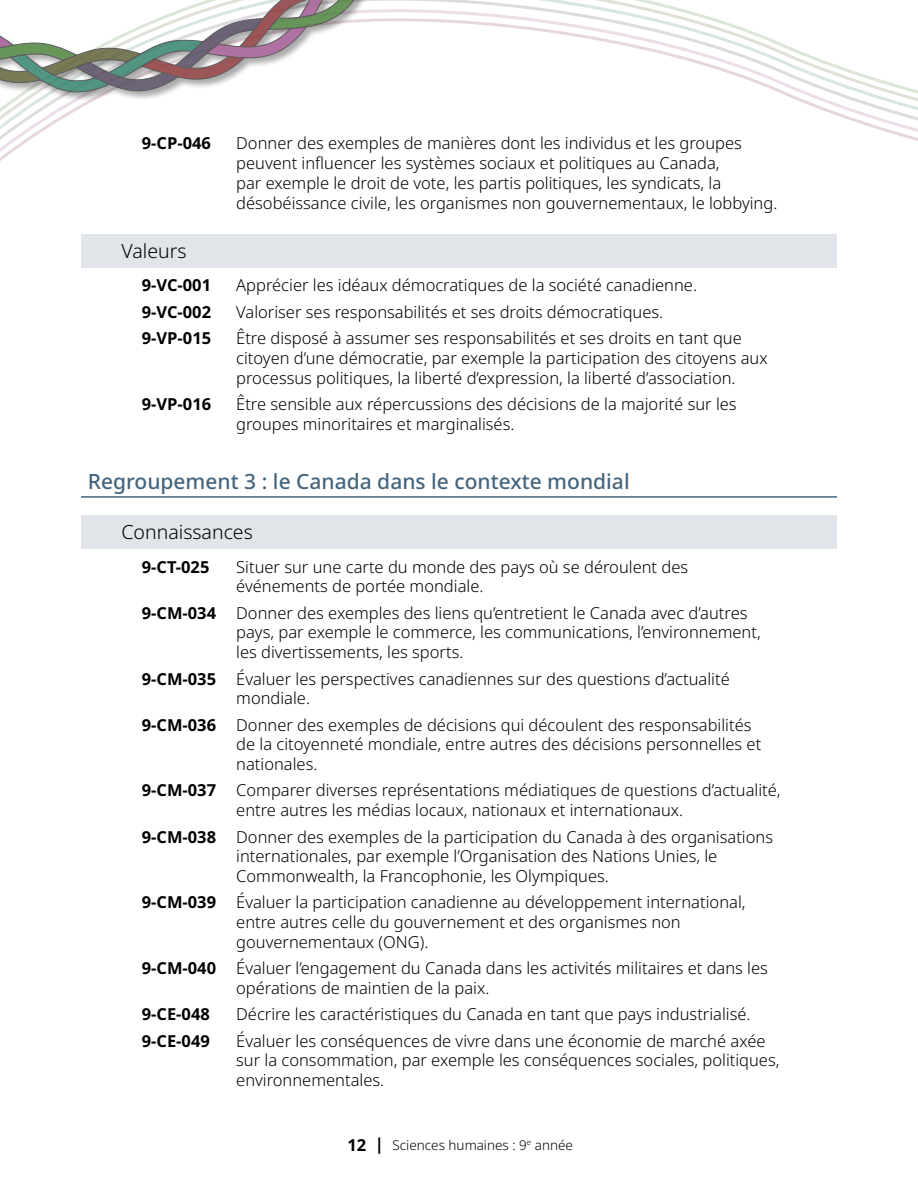
<style>
.page{position:relative;width:918px;height:1188px;background:#fff}
.page>*{position:absolute;margin:0;border:0;box-sizing:border-box;transform-origin:0 0}
.Header_Outcomes{font:500 21px "Noto Sans";color:#45657d}
.GLO{font:300 19.5px "Noto Sans";color:#000}
.Learning_Outcome{font:300 16.5px/19.8px "Noto Sans";color:#000}
.Learning_Outcome-2{font:700 16.5px "Noto Sans";color:#000}
.t1{font:300 13.5px "Noto Sans";color:#000}
.s1{font-weight:700}
.s2{font-weight:700;font-size:16.5px}
</style>
<div class="page">
<svg style="left:0;top:0;width:918px;height:161px"></svg>
<div style="left:0;top:0;width:515px;height:102px;background:#000;opacity:.4"></div>
<svg style="left:0;top:0;width:407px;height:96px"></svg>
<div style="left:81px;top:234px;width:756px;height:33px;background:#e1e4e8"></div>
<hr style="left:81px;top:496px;width:756px;height:2px;background:#45657d">
<div style="left:81px;top:515px;width:756px;height:33px;background:#e1e4e8"></div>
<p class="Learning_Outcome-2" style="left:142px;top:132px;width:71px">9-CP-046</p>
<p class="Learning_Outcome" style="left:236px;top:134px;width:543px">Donner des exemples de manières dont les individus et les groupes peuvent influencer les systèmes sociaux et politiques au Canada,<br>par exemple le droit de vote, les partis politiques, les syndicats, la désobéissance civile, les organismes non gouvernementaux, le lobbying.</p>
<h4 class="GLO" style="left:122px;top:237px;width:67px">Valeurs</h4>
<p class="Learning_Outcome-2" style="left:142px;top:274px;width:71px">9-VC-001</p>
<p class="Learning_Outcome" style="left:236px;top:276px;width:462px">Apprécier les idéaux démocratiques de la société canadienne.</p>
<p class="Learning_Outcome-2" style="left:142px;top:300px;width:71px">9-VC-002</p>
<p class="Learning_Outcome" style="left:236px;top:302px;width:429px">Valoriser ses responsabilités et ses droits démocratiques.</p>
<p class="Learning_Outcome-2" style="left:142px;top:326px;width:71px">9-VP-015</p>
<p class="Learning_Outcome" style="left:236px;top:329px;width:533px">Être disposé à assumer ses responsabilités et ses droits en tant que citoyen d’une démocratie, par exemple la participation des citoyens aux processus politiques, la liberté d’expression, la liberté d’association.</p>
<p class="Learning_Outcome-2" style="left:142px;top:392px;width:71px">9-VP-016</p>
<p class="Learning_Outcome" style="left:236px;top:394px;width:502px">Être sensible aux répercussions des décisions de la majorité sur les groupes minoritaires et marginalisés.</p>
<h3 class="Header_Outcomes" style="left:88px;top:467px;width:543px">Regroupement 3 : le Canada dans le contexte mondial</h3>
<h4 class="GLO" style="left:122px;top:519px;width:133px">Connaissances</h4>
<p class="Learning_Outcome-2" style="left:142px;top:555px;width:69px">9-CT-025</p>
<p class="Learning_Outcome" style="left:236px;top:557px;width:453px">Situer sur une carte du monde des pays où se déroulent des événements de portée mondiale.</p>
<p class="Learning_Outcome" style="left:236px;top:603px;width:526px;text-indent:-94px"><span class="s1">9-CM-034</span> Donner des exemples des liens qu’entretient le Canada avec d’autres pays, par exemple le commerce, les communications, l’environnement, les divertissements, les sports.</p>
<p class="Learning_Outcome" style="left:236px;top:669px;width:495px;text-indent:-94px"><span class="s1">9-CM-035</span> Évaluer les perspectives canadiennes sur des questions d’actualité mondiale.</p>
<p class="Learning_Outcome" style="left:236px;top:715px;width:527px;text-indent:-94px"><span class="s1">9-CM-036</span> Donner des exemples de décisions qui découlent des responsabilités de la citoyenneté mondiale, entre autres des décisions personnelles et nationales.</p>
<p class="Learning_Outcome" style="left:142px;top:781px;width:640px;text-align:center"><span class="s1">9-CM-037</span> Comparer diverses représentations médiatiques de questions d’actualité, entre autres les médias locaux, nationaux et internationaux.</p>
<p class="Learning_Outcome" style="left:236px;top:827px;width:538px;text-indent:-94px"><span class="s1">9-CM-038</span> Donner des exemples de la participation du Canada à des organisations internationales, par exemple l’Organisation des Nations Unies, le<br>Commonwealth, la Francophonie, les Olympiques.</p>
<p class="Learning_Outcome" style="left:236px;top:893px;width:511px;text-indent:-94px"><span class="s1">9-CM-039</span> Évaluer la participation canadienne au développement international, entre autres celle du gouvernement et des organismes non gouvernementaux (ONG).</p>
<p class="Learning_Outcome" style="left:236px;top:959px;width:533px;text-indent:-94px"><span class="s1">9-CM-040</span> Évaluer l’engagement du Canada dans les activités militaires et dans les opérations de maintien de la paix.</p>
<p class="Learning_Outcome-2" style="left:142px;top:1003px;width:70px">9-CE-048</p>
<p class="Learning_Outcome" style="left:236px;top:1005px;width:516px">Décrire les caractéristiques du Canada en tant que pays industrialisé.</p>
<p class="Learning_Outcome-2" style="left:142px;top:1029px;width:70px">9-CE-049</p>
<p class="Learning_Outcome" style="left:236px;top:1031px;width:545px">Évaluer les conséquences de vivre dans une économie de marché axée sur la consommation, par exemple les conséquences sociales, politiques, environnementales.</p>
<p class="t1" style="left:347px;top:1135px;width:227px"><span class="s2">12 |</span> Sciences humaines : 9<sup>e</sup> année</p>
</div>
